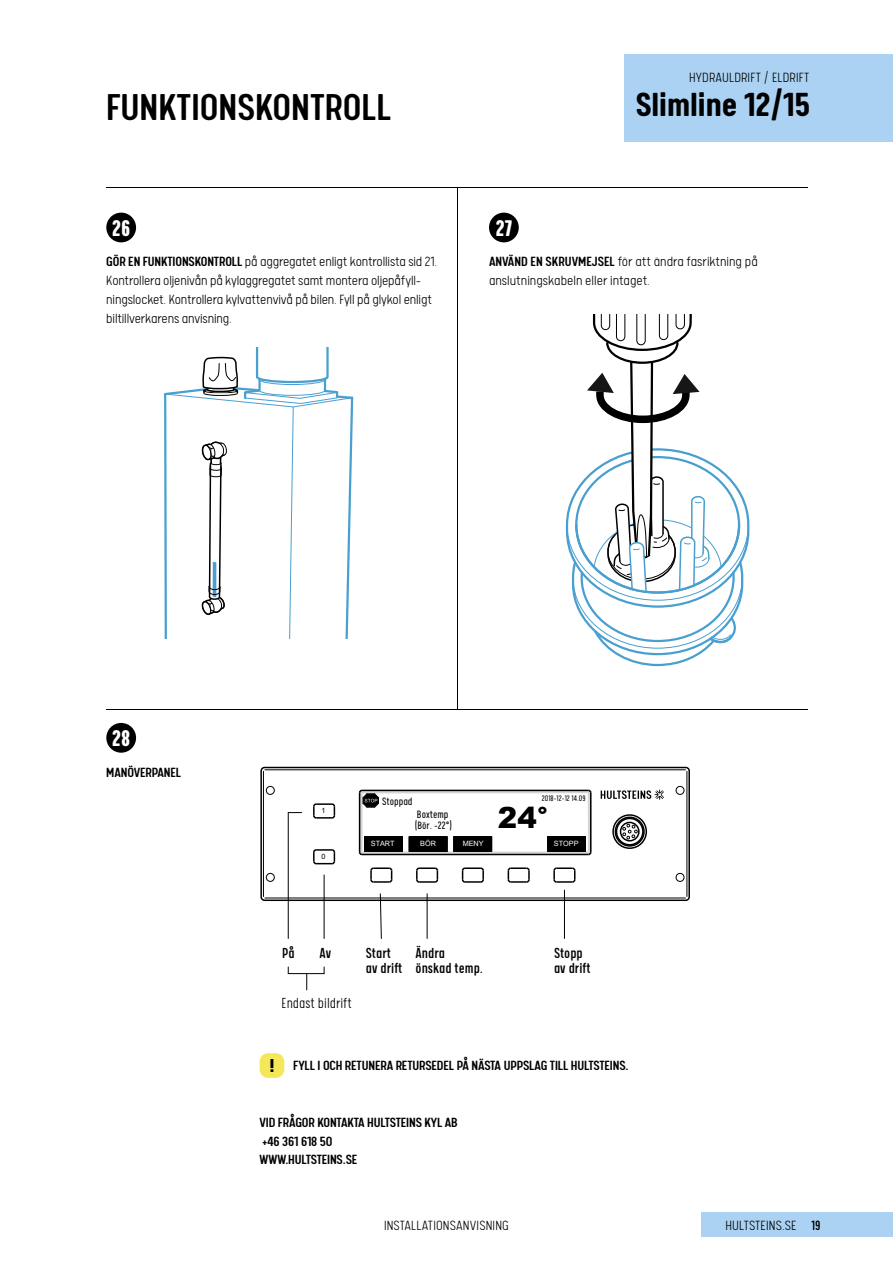
<style>
.page{position:relative;width:893px;height:1263px;background:#fff}
.page>*{position:absolute;margin:0;border:0;box-sizing:border-box;transform-origin:0 0}
.t1{font:500 42px "Calps";color:#000}
.t2{font:700 37.5px "Calps";color:#000}
.t3{font:900 29.1px "Arial";color:#000}
.t4{font:700 25.5px "Calps Slim";color:#fff}
.t5{font:16.35px/14.4px "Calps Slim";color:#000}
.t6{font:300 16.35px "Calps Slim";color:#000}
.t7{font:300 15px/18.8px "Calps";letter-spacing:-.01em;color:#000}
.t8{font:500 15px/18.8px "Calps";letter-spacing:-.01em;color:#000}
.t9{font:300 15px "Calps";letter-spacing:.01em;color:#000}
.t10{font:300 12px/11.4px "Calps Slim";color:#000}
.t11{font:300 9px "Calps Slim";color:#000}
.t12{font:7.2px "Arial";color:#fff}
.t13{font:7.2px "Arial";color:#000}
.s1{font-weight:500}
.s2{font-family:"Calps Slim";font-weight:900;font-size:21px}
.s3{font-family:"Calps Slim";font-weight:400;font-size:15.15px}
</style>
<div class="page">
<div style="left:624px;top:54px;width:269px;height:88px;background:#abd2f2"></div>
<div style="left:702px;top:1212px;width:191px;height:25px;background:#abd2f2"></div>
<hr style="left:106px;top:187px;width:702px;height:1px;background:#000">
<div style="left:260px;top:1053px;width:24px;height:25px;background:#f5e75a;border-radius:9px"></div>
<div style="left:106px;top:213px;width:30px;height:29px;background:#000;border-radius:50%"></div>
<div style="left:106px;top:723px;width:30px;height:30px;background:#000;border-radius:50%"></div>
<svg style="left:164px;top:348px;width:190px;height:290px"></svg>
<div style="left:489px;top:213px;width:30px;height:29px;background:#000;border-radius:50%"></div>
<hr style="left:457px;top:187px;width:1px;height:522px;background:#000">
<svg style="left:565px;top:314px;width:185px;height:353px"></svg>
<hr style="left:106px;top:709px;width:702px;height:1px;background:#000">
<hr style="left:263px;top:771px;width:1px;height:126px;background:#000">
<svg style="left:313px;top:849px;width:23px;height:16px"></svg>
<svg style="left:313px;top:803px;width:23px;height:16px"></svg>
<svg style="left:370px;top:867px;width:23px;height:16px"></svg>
<svg style="left:416px;top:867px;width:23px;height:16px"></svg>
<svg style="left:461px;top:867px;width:23px;height:16px"></svg>
<svg style="left:507px;top:867px;width:23px;height:16px"></svg>
<svg style="left:553px;top:867px;width:23px;height:16px"></svg>
<div style="left:620px;top:822px;width:20px;height:19px;border:2px solid #000;border-radius:50%"></div>
<div style="left:616px;top:818px;width:28px;height:27px;border:2px solid #000;border-radius:50%"></div>
<div style="left:612px;top:814px;width:35px;height:35px;border:2px solid #000;border-radius:50%"></div>
<svg style="left:622px;top:824px;width:16px;height:15px"></svg>
<div style="left:266px;top:786px;width:9px;height:9px;border:1px solid #000;border-radius:50%"></div>
<div style="left:266px;top:873px;width:9px;height:9px;border:1px solid #000;border-radius:50%"></div>
<div style="left:676px;top:786px;width:8px;height:9px;border:1px solid #000;border-radius:50%"></div>
<div style="left:676px;top:873px;width:8px;height:9px;border:1px solid #000;border-radius:50%"></div>
<svg style="left:358px;top:789px;width:234px;height:67px"></svg>
<div style="left:364px;top:836px;width:39px;height:16px;background:#000"></div>
<div style="left:409px;top:836px;width:38px;height:16px;background:#000"></div>
<div style="left:453px;top:836px;width:39px;height:16px;background:#000"></div>
<div style="left:547px;top:836px;width:39px;height:16px;background:#000"></div>
<svg style="left:289px;top:812px;width:13px;height:1px"></svg>
<hr style="left:288px;top:812px;width:1px;height:126px;background:#000">
<hr style="left:324px;top:875px;width:1px;height:63px;background:#000">
<div style="left:288px;top:967px;width:36px;height:7px;border:1px solid #000"></div>
<svg style="left:380px;top:893px;width:2px;height:46px"></svg>
<hr style="left:427px;top:894px;width:1px;height:44px;background:#000">
<hr style="left:564px;top:890px;width:1px;height:48px;background:#000">
<div style="left:260px;top:767px;width:430px;height:134px;border:2px solid #000;border-radius:3px"></div>
<hr style="left:265px;top:898px;width:421px;height:1px;background:#000">
<hr style="left:686px;top:771px;width:1px;height:126px;background:#000">
<div style="left:615px;top:816px;width:30px;height:31px;border:2px solid #000;border-radius:50%"></div>
<svg style="left:601px;top:789px;width:63px;height:11px"></svg>
<svg style="left:306px;top:974px;width:1px;height:16px"></svg>
<h1 class="t1" style="left:106px;top:83px;width:287px">FUNKTIONSKONTROLL</h1>
<h3 class="t4" style="left:112px;top:213px;width:20px">26</h3>
<p class="t7" style="left:106px;top:252px;width:332px"><span class="s1">GÖR EN FUNKTIONSKONTROLL</span> på aggregatet enligt kontrollista sid 21.<br>Kontrollera oljenivån på kylaggregatet samt montera oljepåfyll&shy;ningslocket. Kontrollera kylvattenvivå på bilen. Fyll på glykol enligt biltillverkarens anvisning.</p>
<p class="t9" style="left:689px;top:69px;width:122px">HYDRAULDRIFT / ELDRIFT</p>
<h2 class="t2" style="left:636px;top:82px;width:176px">Slimline 12/15</h2>
<h3 class="t4" style="left:496px;top:213px;width:18px">27</h3>
<p class="t7" style="left:489px;top:252px;width:270px"><span class="s1">ANVÄND EN SKRUVMEJSEL</span> för att ändra fasriktning på anslutningskabeln eller intaget.</p>
<h3 class="t4" style="left:112px;top:723px;width:20px">28</h3>
<p class="t8" style="left:106px;top:762px;width:76px">MANÖVERPANEL</p>
<p class="t13" style="left:322px;top:806px;width:6px">1</p>
<p class="t13" style="left:322px;top:852px;width:6px">0</p>
<p class="t11" style="left:542px;top:793px;width:45px">2018-12-12 14.09</p>
<p class="t10" style="left:382px;top:795px;width:32px">Stoppad</p>
<p class="t12" style="left:371px;top:839px;width:25px">START</p>
<p class="t12" style="left:420px;top:839px;width:17px">BÖR</p>
<p class="t12" style="left:463px;top:839px;width:22px">MENY</p>
<p class="t12" style="left:554px;top:839px;width:26px">STOPP</p>
<p class="t10" style="left:415px;top:808px;width:39px">Boxtemp (Bör. -22°)</p>
<h3 class="t3" style="left:498px;top:797px;width:52px">24°</h3>
<p class="t5" style="left:282px;top:945px;width:14px">På</p>
<p class="t5" style="left:319px;top:945px;width:13px">Av</p>
<p class="t5" style="left:366px;top:945px;width:38px">Start av drift</p>
<p class="t5" style="left:416px;top:945px;width:69px">Ändra önskad temp.</p>
<p class="t5" style="left:554px;top:945px;width:38px">Stopp av drift</p>
<p class="t6" style="left:282px;top:993px;width:72px">Endast bildrift</p>
<p class="t8" style="left:270px;top:1055px;width:360px"><span class="s2">!</span> FYLL I OCH RETUNERA RETURSEDEL PÅ NÄSTA UPPSLAG TILL HULTSTEINS.</p>
<p class="t8" style="left:260px;top:1112px;width:200px">VID FRÅGOR KONTAKTA HULTSTEINS KYL AB +46 361 618 50<br>WWW.HULTSTEINS.SE</p>
<p class="t9" style="left:384px;top:1217px;width:126px">INSTALLATIONSANVISNING</p>
<p class="t9" style="left:725px;top:1217px;width:97px">HULTSTEINS.SE <span class="s3">19</span></p>
</div>
